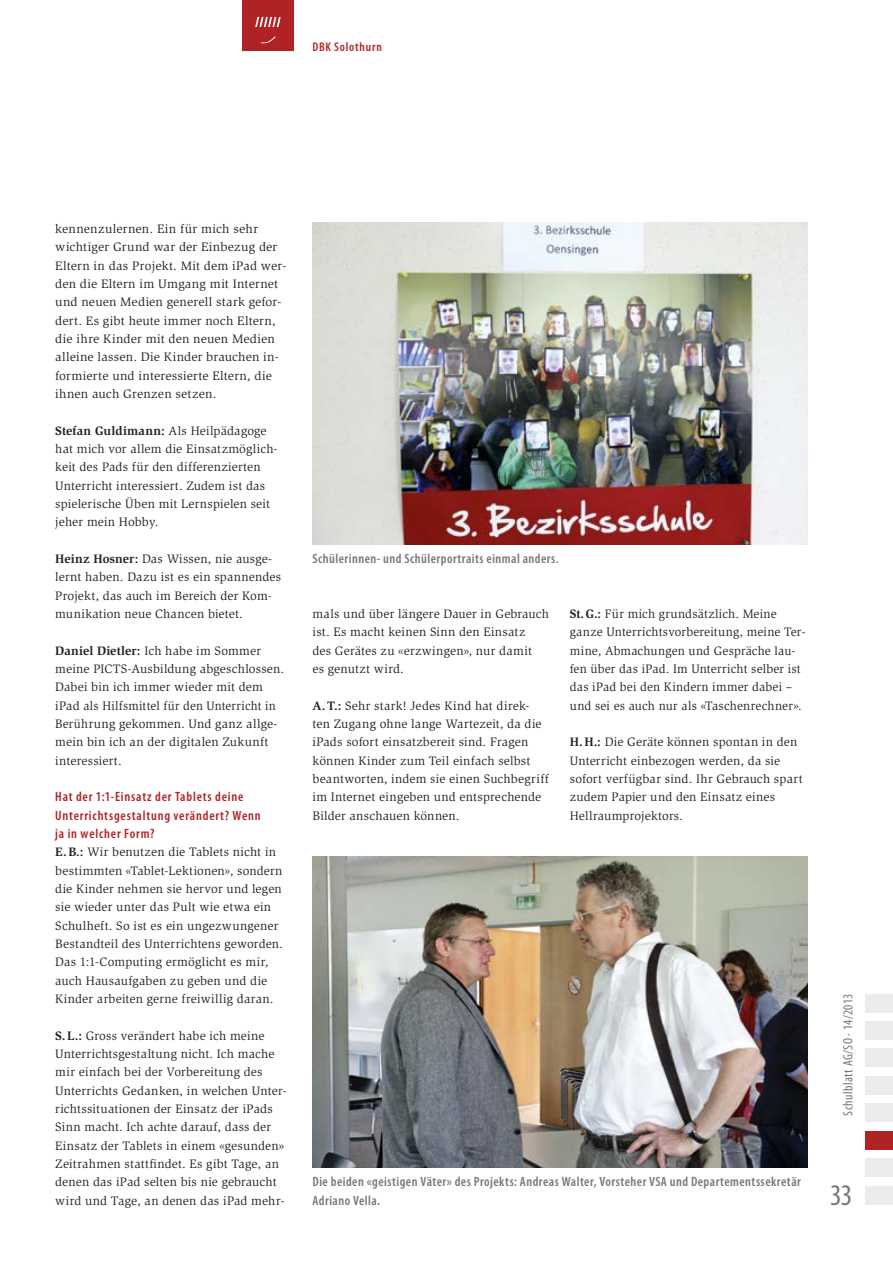
<style>
.page{position:relative;width:893px;height:1263px;background:#fff}
.page>*{position:absolute;margin:0;border:0;box-sizing:border-box;transform-origin:0 0}
.t1{font:condensed 30px "Myriad Pro";color:#777}
.t2{font:600 condensed 13.5px/18.3px "Myriad Pro";letter-spacing:.035em;color:#777}
.t3{font:600 condensed 13.5px/18.3px "Myriad Pro";letter-spacing:.06em;color:#b12224}
.t4{font:condensed 13.5px "Myriad Pro";letter-spacing:.03em;color:#777}
.t5{font:12.6px/18.3px "Slimbach Std";letter-spacing:.015em;color:#27231c}
.t6{font:600 condensed 12.6px "Myriad Pro";letter-spacing:.06em;color:#b12224}
.s1{font-weight:700}
</style>
<div class="page">
<div style="left:242px;top:0;width:51px;height:51px;background:#b12224"></div>
<div style="left:865px;top:1021px;width:28px;height:18px;background:#ececec"></div>
<div style="left:865px;top:994px;width:28px;height:18px;background:#ececec"></div>
<div style="left:865px;top:1048px;width:28px;height:19px;background:#ececec"></div>
<div style="left:865px;top:1076px;width:28px;height:18px;background:#ececec"></div>
<div style="left:865px;top:1103px;width:28px;height:19px;background:#ececec"></div>
<div style="left:865px;top:1186px;width:28px;height:18px;background:#ececec"></div>
<div style="left:865px;top:1158px;width:28px;height:19px;background:#ececec"></div>
<svg style="left:261px;top:36px;width:15px;height:7px"></svg>
<svg style="left:255px;top:17px;width:26px;height:10px"></svg>
<div style="left:865px;top:1131px;width:28px;height:18px;background:#b12224"></div>
<img style="left:313px;top:223px;width:495px;height:321px">
<img style="left:313px;top:856px;width:495px;height:312px">
<p class="t6" style="left:313px;top:39px;width:71px">DBK Solothurn</p>
<p class="t5" style="left:55px;top:220px;width:233px">kennenzulernen. Ein für mich sehr wichtiger Grund war der Einbezug der Eltern in das Projekt. Mit dem iPad wer&shy;den die Eltern im Umgang mit Internet und neuen Medien generell stark gefor&shy;dert. Es gibt heute immer noch Eltern, die ihre Kinder mit den neuen Medien alleine lassen. Die Kinder brauchen in&shy;formierte und interessierte Eltern, die ihnen auch Grenzen setzen.</p>
<p class="t5" style="left:55px;top:421px;width:224px"><span class="s1">Stefan Guldimann:</span> Als Heilpädagoge hat mich vor allem die Einsatzmöglich&shy;keit des Pads für den differenzierten Unterricht interessiert. Zudem ist das spielerische Üben mit Lernspielen seit jeher mein Hobby.</p>
<p class="t5" style="left:55px;top:550px;width:227px"><span class="s1">Heinz Hosner:</span> Das Wissen, nie ausge&shy;lernt haben. Dazu ist es ein spannendes Projekt, das auch im Bereich der Kom&shy;munikation neue Chancen bietet.</p>
<p class="t5" style="left:55px;top:641px;width:230px"><span class="s1">Daniel Dietler:</span> Ich habe im Sommer meine PICTS-Ausbildung abgeschlossen.<br>Dabei bin ich immer wieder mit dem iPad als Hilfsmittel für den Unterricht in Berührung gekommen. Und ganz allge&shy;mein bin ich an der digitalen Zukunft interessiert.</p>
<p class="t3" style="left:55px;top:787px;width:207px">Hat der 1:1-Einsatz der Tablets deine<br>Unterrichtsgestaltung verändert? Wenn ja in welcher Form?</p>
<p class="t5" style="left:55px;top:843px;width:229px"><span class="s1">E.B.:</span> Wir benutzen die Tablets nicht in bestimmten «Tablet-Lektionen», sondern die Kinder nehmen sie hervor und legen sie wieder unter das Pult wie etwa ein Schulheft. So ist es ein ungezwungener Bestandteil des Unterrichtens geworden.<br>Das 1:1-Computing ermöglicht es mir, auch Hausaufgaben zu geben und die Kinder arbeiten gerne freiwillig daran.</p>
<p class="t5" style="left:55px;top:1026px;width:233px"><span class="s1">S.L.:</span> Gross verändert habe ich meine Unterrichtsgestaltung nicht. Ich mache mir einfach bei der Vorbereitung des Unterrichts Gedanken, in welchen Unter&shy;richtssituationen der Einsatz der iPads Sinn macht. Ich achte darauf, dass der Einsatz der Tablets in einem «gesunden» Zeitrahmen stattfindet. Es gibt Tage, an denen das iPad selten bis nie gebraucht wird und Tage, an denen das iPad mehr-</p>
<p class="t2" style="left:313px;top:549px;width:248px">Schülerinnen- und Schülerportraits einmal anders.</p>
<p class="t5" style="left:313px;top:605px;width:238px">mals und über längere Dauer in Gebrauch ist. Es macht keinen Sinn den Einsatz<br>des Gerätes zu «erzwingen», nur damit<br>es genutzt wird.</p>
<p class="t5" style="left:313px;top:696px;width:238px"><span class="s1">A.T.:</span> Sehr stark! Jedes Kind hat direk&shy;ten Zugang ohne lange Wartezeit, da die iPads sofort einsatzbereit sind. Fragen können Kinder zum Teil einfach selbst beantworten, indem sie einen Suchbegriff im Internet eingeben und entsprechende Bilder anschauen können.</p>
<p class="t5" style="left:570px;top:605px;width:237px"><span class="s1">St.G.:</span> Für mich grundsätzlich. Meine ganze Unterrichtsvorbereitung, meine Ter&shy;mine, Abmachungen und Gespräche lau&shy;fen über das iPad. Im Unterricht selber ist das iPad bei den Kindern immer dabei – und sei es auch nur als «Taschenrechner».</p>
<p class="t5" style="left:570px;top:733px;width:234px"><span class="s1">H.H.:</span> Die Geräte können spontan in den Unterricht einbezogen werden, da sie sofort verfügbar sind. Ihr Gebrauch spart zudem Papier und den Einsatz eines Hellraumprojektors.</p>
<p class="t2" style="left:313px;top:1172px;width:490px">Die beiden «geistigen Väter» des Projekts: Andreas Walter, Vorsteher VSA und Departementssekretär<br>Adriano Vella.</p>
<p class="t4" style="left:840px;top:1115px;width:123px;rotate:-90deg">Schulblatt AG/SO · 14/2013</p>
<h1 class="t1" style="left:830px;top:1176px;width:24px">33</h1>
</div>
